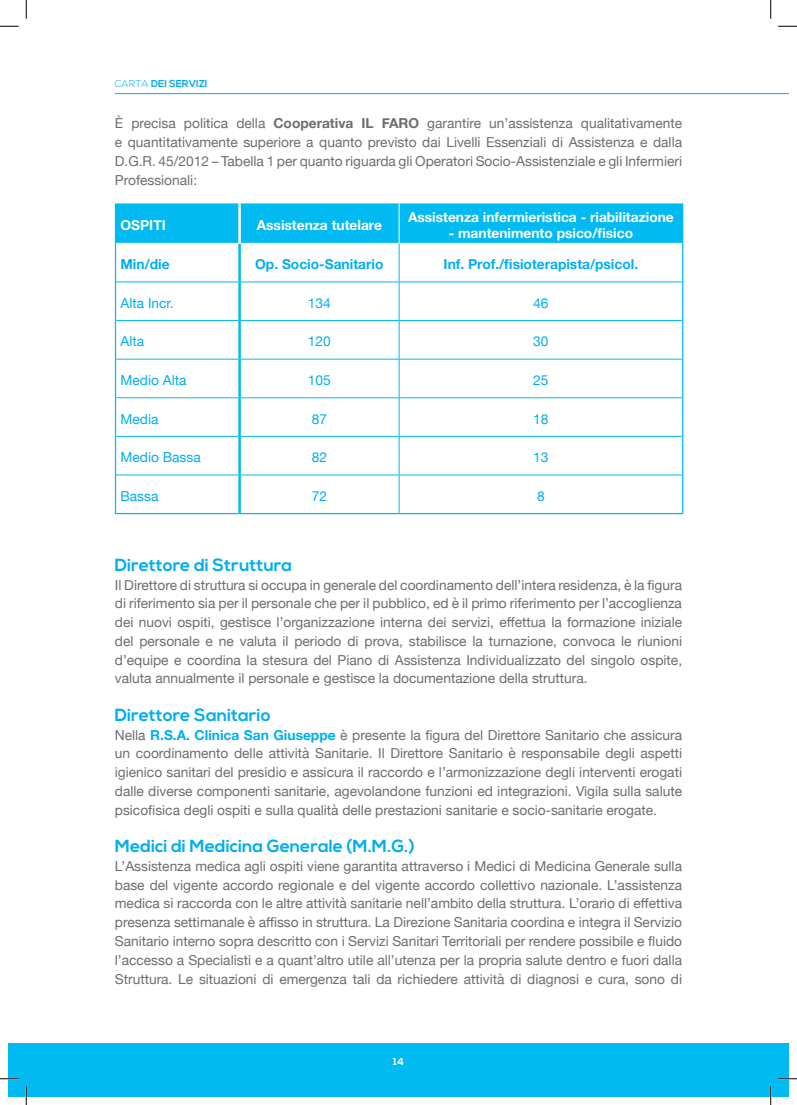
<style>
.page{position:relative;width:797px;height:1105px;background:#fff}
.page>*{position:absolute;margin:0;border:0;box-sizing:border-box;transform-origin:0 0}
.t1{font:700 17.5px "Nexa";color:#00aeef}
.t2{font:13.75px/18.8px "Helvetica Neue";color:#6c6d70;text-align:justify}
.t3{font:700 13.75px "Helvetica Neue";color:#fff}
.t4{font:13.75px "Helvetica Neue";color:#00aeef}
.t5{font:700 13.75px "Helvetica Neue";color:#00aeef}
.t6{font:700 10px "Nexa";color:#00aeef}
.t7{font:700 10px "Nexa";color:#fff}
.s1{font-weight:300}
.s2{font-weight:700}
.s3{font-weight:700;color:#00aeef}
</style>
<div class="page">
<div style="left:9px;top:1043px;width:779px;height:53px;background:#00baf1"></div>
<hr style="left:115px;top:93px;width:673px;height:1px;background:#00aeef">
<div style="left:116px;top:203px;width:566px;height:40px;background:#00baf1"></div>
<hr style="left:399px;top:203px;width:1px;height:40px;background:#fff">
<hr style="left:238px;top:203px;width:3px;height:40px;background:#fff">
<hr style="left:115px;top:243px;width:1px;height:39px;background:#00baf1">
<hr style="left:682px;top:243px;width:1px;height:39px;background:#00baf1">
<hr style="left:115px;top:282px;width:1px;height:39px;background:#00baf1">
<hr style="left:682px;top:282px;width:1px;height:39px;background:#00baf1">
<hr style="left:115px;top:321px;width:1px;height:38px;background:#00baf1">
<hr style="left:682px;top:321px;width:1px;height:38px;background:#00baf1">
<hr style="left:115px;top:359px;width:1px;height:39px;background:#00baf1">
<hr style="left:682px;top:359px;width:1px;height:39px;background:#00baf1">
<hr style="left:115px;top:398px;width:1px;height:38px;background:#00baf1">
<hr style="left:682px;top:398px;width:1px;height:38px;background:#00baf1">
<hr style="left:115px;top:436px;width:1px;height:39px;background:#00baf1">
<hr style="left:682px;top:436px;width:1px;height:39px;background:#00baf1">
<hr style="left:115px;top:475px;width:1px;height:38px;background:#00baf1">
<hr style="left:682px;top:475px;width:1px;height:38px;background:#00baf1">
<hr style="left:115px;top:513px;width:124px;height:1px;background:#00baf1">
<hr style="left:239px;top:513px;width:160px;height:1px;background:#00baf1">
<hr style="left:399px;top:513px;width:284px;height:1px;background:#00baf1">
<hr style="left:238px;top:244px;width:3px;height:38px;background:#00baf1">
<hr style="left:238px;top:282px;width:3px;height:38px;background:#00baf1">
<hr style="left:238px;top:321px;width:3px;height:38px;background:#00baf1">
<hr style="left:238px;top:359px;width:3px;height:38px;background:#00baf1">
<hr style="left:238px;top:398px;width:3px;height:38px;background:#00baf1">
<hr style="left:238px;top:437px;width:3px;height:38px;background:#00baf1">
<hr style="left:238px;top:475px;width:3px;height:38px;background:#00baf1">
<hr style="left:399px;top:244px;width:1px;height:38px;background:#00baf1">
<hr style="left:116px;top:282px;width:123px;height:1px;background:#00baf1">
<hr style="left:239px;top:282px;width:160px;height:1px;background:#00baf1">
<hr style="left:399px;top:282px;width:283px;height:1px;background:#00baf1">
<hr style="left:399px;top:282px;width:1px;height:38px;background:#00baf1">
<hr style="left:116px;top:320px;width:123px;height:1px;background:#00baf1">
<hr style="left:239px;top:320px;width:160px;height:1px;background:#00baf1">
<hr style="left:399px;top:320px;width:283px;height:1px;background:#00baf1">
<hr style="left:399px;top:321px;width:1px;height:38px;background:#00baf1">
<hr style="left:116px;top:359px;width:123px;height:1px;background:#00baf1">
<hr style="left:239px;top:359px;width:160px;height:1px;background:#00baf1">
<hr style="left:399px;top:359px;width:283px;height:1px;background:#00baf1">
<hr style="left:399px;top:359px;width:1px;height:38px;background:#00baf1">
<hr style="left:116px;top:397px;width:123px;height:1px;background:#00baf1">
<hr style="left:239px;top:397px;width:160px;height:1px;background:#00baf1">
<hr style="left:399px;top:397px;width:283px;height:1px;background:#00baf1">
<hr style="left:399px;top:398px;width:1px;height:38px;background:#00baf1">
<hr style="left:116px;top:436px;width:123px;height:1px;background:#00baf1">
<hr style="left:239px;top:436px;width:160px;height:1px;background:#00baf1">
<hr style="left:399px;top:436px;width:283px;height:1px;background:#00baf1">
<hr style="left:399px;top:437px;width:1px;height:38px;background:#00baf1">
<hr style="left:116px;top:475px;width:123px;height:1px;background:#00baf1">
<hr style="left:239px;top:475px;width:160px;height:1px;background:#00baf1">
<hr style="left:399px;top:475px;width:283px;height:1px;background:#00baf1">
<hr style="left:399px;top:475px;width:1px;height:38px;background:#00baf1">
<hr style="left:115px;top:203px;width:1px;height:40px;background:#00baf1">
<hr style="left:682px;top:203px;width:1px;height:40px;background:#00baf1">
<svg style="left:0;top:25px;width:19px;height:2px"></svg>
<svg style="left:778px;top:25px;width:19px;height:2px"></svg>
<svg style="left:0;top:1078px;width:19px;height:1px"></svg>
<svg style="left:778px;top:1078px;width:19px;height:1px"></svg>
<svg style="left:25px;top:0;width:2px;height:19px"></svg>
<svg style="left:25px;top:1086px;width:2px;height:19px"></svg>
<svg style="left:770px;top:0;width:1px;height:19px"></svg>
<svg style="left:770px;top:1086px;width:1px;height:19px"></svg>
<p class="t6" style="left:115px;top:78px;width:94px"><span class="s1">CARTA</span> DEI SERVIZI</p>
<p class="t2" style="left:115px;top:115px;width:568px">È precisa politica della <span class="s2">Cooperativa IL FARO</span> garantire un’assistenza qualitativamente e quantitativamente superiore a quanto previsto dai Livelli Essenziali di Assistenza e dalla D.G.R. 45/2012 – Tabella 1 per quanto riguarda gli Operatori Socio-Assistenziale e gli Infermieri Professionali:</p>
<p class="t3" style="left:120px;top:214px;width:47px">OSPITI</p>
<p class="t3" style="left:257px;top:214px;width:127px">Assistenza tutelare</p>
<p class="t3" style="left:408px;top:206px;width:267px">Assistenza infermieristica - riabilitazione</p>
<p class="t3" style="left:449px;top:223px;width:186px">- mantenimento psico/fisico</p>
<p class="t5" style="left:120px;top:254px;width:51px">Min/die</p>
<p class="t5" style="left:255px;top:254px;width:130px">Op. Socio-Sanitario</p>
<p class="t5" style="left:443px;top:254px;width:196px">Inf. Prof./fisioterapista/psicol.</p>
<p class="t4" style="left:120px;top:293px;width:55px">Alta Incr.</p>
<p class="t4" style="left:308px;top:293px;width:24px">134</p>
<p class="t4" style="left:533px;top:293px;width:17px">46</p>
<p class="t4" style="left:120px;top:332px;width:25px">Alta</p>
<p class="t4" style="left:308px;top:332px;width:24px">120</p>
<p class="t4" style="left:533px;top:332px;width:17px">30</p>
<p class="t4" style="left:120px;top:370px;width:67px">Medio Alta</p>
<p class="t4" style="left:308px;top:370px;width:24px">105</p>
<p class="t4" style="left:533px;top:370px;width:17px">25</p>
<p class="t4" style="left:120px;top:409px;width:39px">Media</p>
<p class="t4" style="left:312px;top:409px;width:17px">87</p>
<p class="t4" style="left:533px;top:409px;width:17px">18</p>
<p class="t4" style="left:120px;top:447px;width:82px">Medio Bassa</p>
<p class="t4" style="left:312px;top:447px;width:17px">82</p>
<p class="t4" style="left:533px;top:447px;width:17px">13</p>
<p class="t4" style="left:120px;top:486px;width:39px">Bassa</p>
<p class="t4" style="left:312px;top:486px;width:17px">72</p>
<p class="t4" style="left:537px;top:486px;width:9px">8</p>
<p class="t1" style="left:115px;top:555px;width:179px">Direttore di Struttura</p>
<p class="t2" style="left:115px;top:576px;width:568px">Il Direttore di struttura si occupa in generale del coordinamento dell’intera residenza, è la figura di riferimento sia per il personale che per il pubblico, ed è il primo riferimento per l’accoglienza dei nuovi ospiti, gestisce l’organizzazione interna dei servizi, effettua la formazione iniziale del personale e ne valuta il periodo di prova, stabilisce la turnazione, convoca le riunioni d’equipe e coordina la stesura del Piano di Assistenza Individualizzato del singolo ospite, valuta annualmente il personale e gestisce la documentazione della struttura.</p>
<p class="t1" style="left:115px;top:705px;width:157px">Direttore Sanitario</p>
<p class="t2" style="left:115px;top:726px;width:568px">Nella <span class="s3">R.S.A. Clinica San Giuseppe</span> è presente la figura del Direttore Sanitario che assicura un coordinamento delle attività Sanitarie. Il Direttore Sanitario è responsabile degli aspetti igienico sanitari del presidio e assicura il raccordo e l’armonizzazione degli interventi erogati dalle diverse componenti sanitarie, agevolandone funzioni ed integrazioni. Vigila sulla salute psicofisica degli ospiti e sulla qualità delle prestazioni sanitarie e socio-sanitarie erogate.</p>
<p class="t1" style="left:115px;top:836px;width:301px">Medici di Medicina Generale (M.M.G.)</p>
<p class="t2" style="left:115px;top:857px;width:568px">L’Assistenza medica agli ospiti viene garantita attraverso i Medici di Medicina Generale sulla base del vigente accordo regionale e del vigente accordo collettivo nazionale. L’assistenza medica si raccorda con le altre attività sanitarie nell’ambito della struttura. L’orario di effettiva presenza settimanale è affisso in struttura. La Direzione Sanitaria coordina e integra il Servizio Sanitario interno sopra descritto con i Servizi Sanitari Territoriali per rendere possibile e fluido l’accesso a Specialisti e a quant’altro utile all’utenza per la propria salute dentro e fuori dalla Struttura. Le situazioni di emergenza tali da richiedere attività di diagnosi e cura, sono di</p>
<p class="t7" style="left:393px;top:1055px;width:12px">14</p>
</div>
